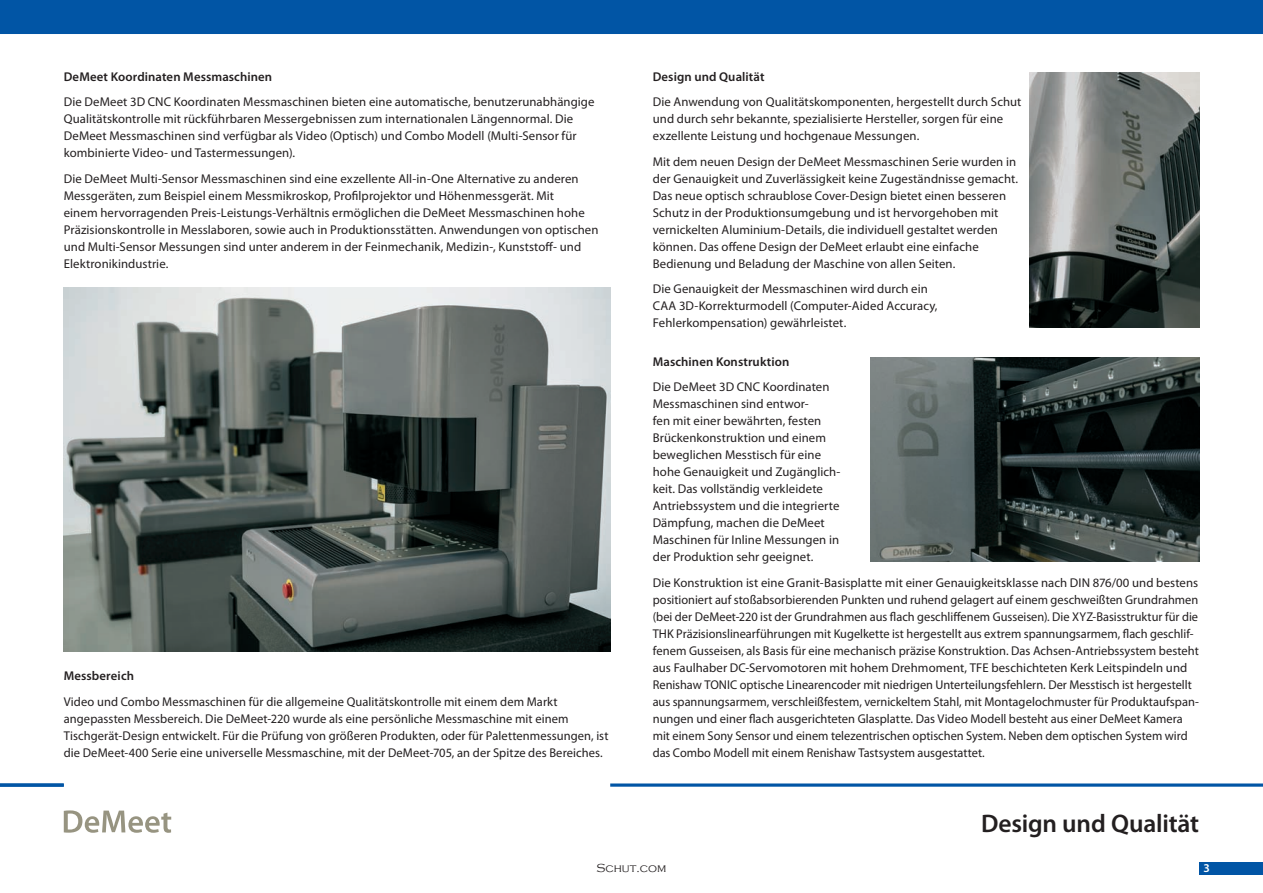
<style>
.page{position:relative;width:1263px;height:893px;background:#fff}
.page>*{position:absolute;margin:0;border:0;box-sizing:border-box;transform-origin:0 0}
.t1{font:600 25.5px "Myriad Pro";letter-spacing:-.01em;color:#231f20}
.t2{font:12.75px/17px "Myriad Pro";letter-spacing:.005em;color:#231f20}
.t3{font:600 12.75px "Myriad Pro";letter-spacing:.01em;color:#231f20}
.t4{font:300 12px "Copperplate Gothic";color:#231f20}
.t5{font:600 12px "Myriad Pro";color:#fff}
</style>
<div class="page">
<img style="left:1029px;top:72px;width:170px;height:255px">
<img style="left:64px;top:287px;width:546px;height:365px">
<img style="left:871px;top:357px;width:328px;height:204px">
<div style="left:1199px;top:862px;width:64px;height:13px;background:#0155a5"></div>
<div style="left:0;top:0;width:1263px;height:34px;background:#0155a5"></div>
<svg style="left:0;top:783px;width:64px;height:4px"></svg>
<svg style="left:610px;top:783px;width:653px;height:4px;background:#3477b6"></svg>
<svg style="left:64px;top:810px;width:107px;height:23px"></svg>
<p class="t3" style="left:64px;top:68px;width:210px">DeMeet Koordinaten Messmaschinen</p>
<p class="t2" style="left:64px;top:93px;width:532px">Die DeMeet 3D CNC Koordinaten Messmaschinen bieten eine automatische, benutzerunabhängige Qualitätskontrolle mit rückführbaren Messergebnissen zum internationalen Längennormal. Die DeMeet Messmaschinen sind verfügbar als Video (Optisch) und Combo Modell (Multi-Sensor für kombinierte Video- und Tastermessungen).</p>
<p class="t2" style="left:64px;top:170px;width:536px">Die DeMeet Multi-Sensor Messmaschinen sind eine exzellente All-in-One Alternative zu anderen Messgeräten, zum Beispiel einem Messmikroskop, Profilprojektor und Höhenmessgerät. Mit<br>einem hervorragenden Preis-Leistungs-Verhältnis ermöglichen die DeMeet Messmaschinen hohe Präzisionskontrolle in Messlaboren, sowie auch in Produktionsstätten. Anwendungen von optischen und Multi-Sensor Messungen sind unter anderem in der Feinmechanik, Medizin-, Kunststoff- und Elektronikindustrie.</p>
<p class="t3" style="left:64px;top:668px;width:72px">Messbereich</p>
<p class="t2" style="left:64px;top:693px;width:546px">Video und Combo Messmaschinen für die allgemeine Qualitätskontrolle mit einem dem Markt angepassten Messbereich. Die DeMeet-220 wurde als eine persönliche Messmaschine mit einem Tischgerät-Design entwickelt. Für die Prüfung von größeren Produkten, oder für Palettenmessungen, ist die DeMeet-400 Serie eine universelle Messmaschine, mit der DeMeet-705, an der Spitze des Bereiches.</p>
<p class="t3" style="left:653px;top:68px;width:113px">Design und Qualität</p>
<p class="t2" style="left:653px;top:93px;width:370px">Die Anwendung von Qualitätskomponenten, hergestellt durch Schut und durch sehr bekannte, spezialisierte Hersteller, sorgen für eine exzellente Leistung und hochgenaue Messungen.</p>
<p class="t2" style="left:653px;top:153px;width:367px">Mit dem neuen Design der DeMeet Messmaschinen Serie wurden in der Genauigkeit und Zuverlässigkeit keine Zugeständnisse gemacht.<br>Das neue optisch schraublose Cover-Design bietet einen besseren Schutz in der Produktionsumgebung und ist hervorgehoben mit vernickelten Aluminium-Details, die individuell gestaltet werden können. Das offene Design der DeMeet erlaubt eine einfache Bedienung und Beladung der Maschine von allen Seiten.</p>
<p class="t2" style="left:653px;top:280px;width:286px">Die Genauigkeit der Messmaschinen wird durch ein<br>CAA 3D-Korrekturmodell (Computer-Aided Accuracy,<br>Fehlerkompensation) gewährleistet.</p>
<p class="t3" style="left:653px;top:353px;width:138px">Maschinen Konstruktion</p>
<p class="t2" style="left:653px;top:378px;width:189px">Die DeMeet 3D CNC Koordinaten<br>Messmaschinen sind entwor-<br>fen mit einer bewährten, festen<br>Brückenkonstruktion und einem beweglichen Messtisch für eine hohe Genauigkeit und Zugänglich&shy;keit. Das vollständig verkleidete<br>Antriebssystem und die integrierte<br>Dämpfung, machen die DeMeet<br>Maschinen für Inline Messungen in der Produktion sehr geeignet.</p>
<p class="t2" style="left:653px;top:574px;width:548px">Die Konstruktion ist eine Granit-Basisplatte mit einer Genauigkeitsklasse nach DIN 876/00 und bestens positioniert auf stoßabsorbierenden Punkten und ruhend gelagert auf einem geschweißten Grundrahmen (bei der DeMeet-220 ist der Grundrahmen aus flach geschliffenem Gusseisen). Die XYZ-Basisstruktur für die THK Präzisionslinearführungen mit Kugelkette ist hergestellt aus extrem spannungsarmem, flach geschlif&shy;fenem Gusseisen, als Basis für eine mechanisch präzise Konstruktion. Das Achsen-Antriebssystem besteht aus Faulhaber DC-Servomotoren mit hohem Drehmoment, TFE beschichteten Kerk Leitspindeln und Renishaw TONIC optische Linearencoder mit niedrigen Unterteilungsfehlern. Der Messtisch ist hergestellt aus spannungsarmem, verschleißfestem, vernickeltem Stahl, mit Montagelochmuster für Produktaufspan&shy;nungen und einer flach ausgerichteten Glasplatte. Das Video Modell besteht aus einer DeMeet Kamera mit einem Sony Sensor und einem telezentrischen optischen System. Neben dem optischen System wird das Combo Modell mit einem Renishaw Tastsystem ausgestattet.</p>
<h1 class="t1" style="left:981px;top:808px;width:220px">Design und Qualität</h1>
<p class="t4" style="left:596px;top:861px;width:71px">Schut.com</p>
<p class="t5" style="left:1203px;top:860px;width:8px">3</p>
</div>
